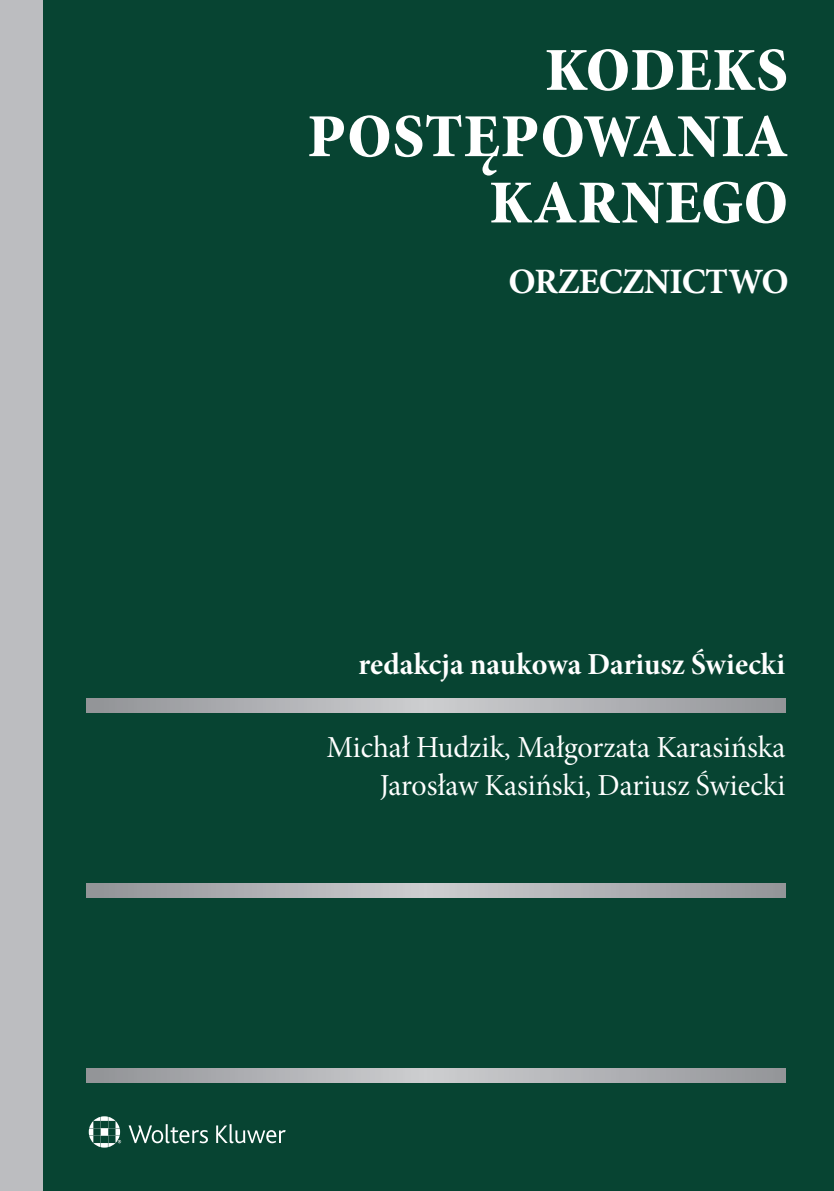
<style>
.page{position:relative;width:834px;height:1191px;background:#fff}
.page>*{position:absolute;margin:0;border:0;box-sizing:border-box;transform-origin:0 0}
.t1{font:84.88px/66.3px "Minion Pro Bold Cn Subh";letter-spacing:-.01em;color:#fff;text-align:right}
.t2{font:700 35.7px "Minion Pro";letter-spacing:-.02em;color:#fff}
.t3{font:30.62px/37.4px "Minion Pro Subh";color:#fff;text-align:right}
.t4{font:30.62px "Minion Pro Bold Subh";color:#fff}
</style>
<div class="page">
<div style="left:0;top:0;width:58px;height:1191px;background:#bcbdc0"></div>
<div style="left:43px;top:0;width:790px;height:1191px;background:#074432"></div>
<svg style="left:87px;top:698px;width:698px;height:14px;background:#afb0b3"></svg>
<svg style="left:87px;top:1068px;width:698px;height:14px;background:#afb0b3"></svg>
<svg style="left:87px;top:883px;width:698px;height:14px;background:#afb0b3"></svg>
<svg style="left:129px;top:1124px;width:79px;height:19px"></svg>
<svg style="left:216px;top:1124px;width:70px;height:19px"></svg>
<svg style="left:89px;top:1116px;width:32px;height:31px"></svg>
<h1 class="t1" style="left:307px;top:29px;width:483px">Kodeks postępowania karnego</h1>
<p class="t2" style="left:508px;top:256px;width:282px">ORZECZNICTWO</p>
<p class="t4" style="left:358px;top:643px;width:428px">redakcja naukowa Dariusz Świecki</p>
<p class="t3" style="left:326px;top:729px;width:460px">Michał Hudzik, Małgorzata Karasińska<br>Jarosław Kasiński, Dariusz Świecki</p>
</div>
